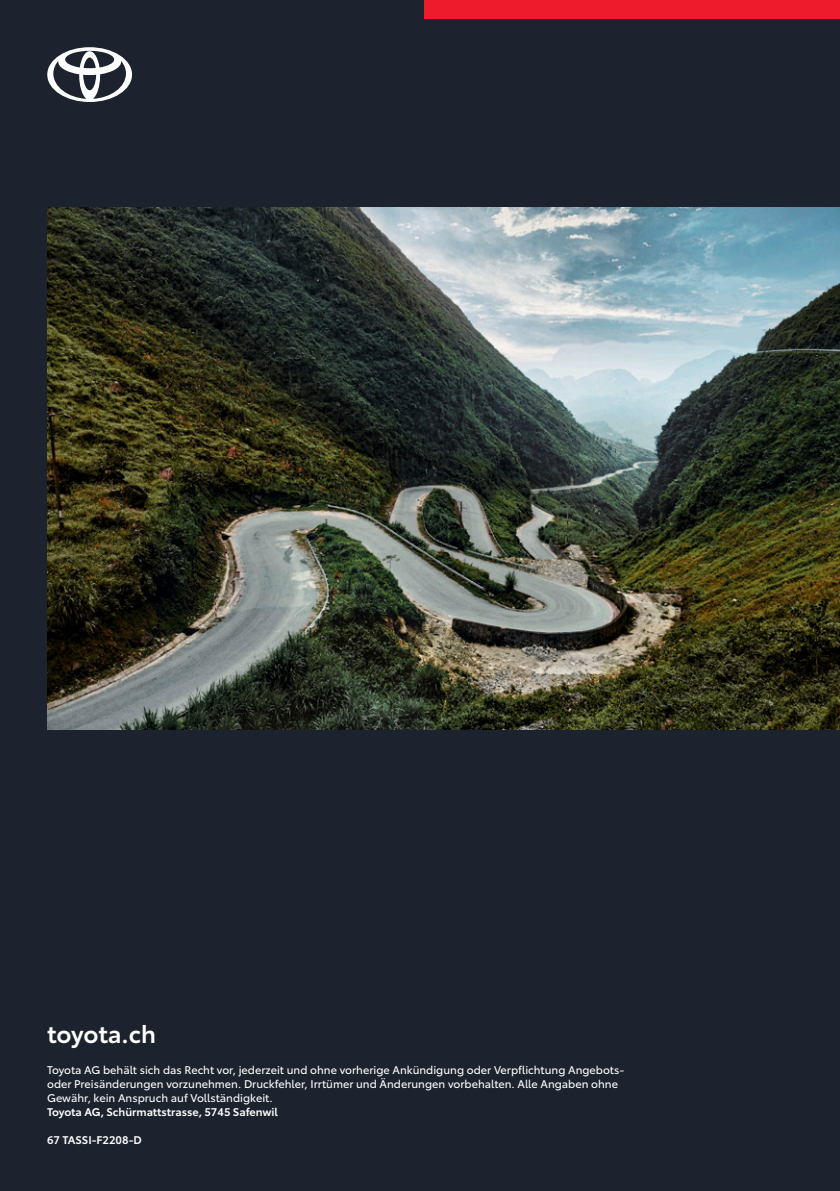
<style>
.page{position:relative;width:840px;height:1191px;background:#fff}
.page>*{position:absolute;margin:0;border:0;box-sizing:border-box;transform-origin:0 0}
.t1{font:600 24px "Toyota Type";letter-spacing:-.005em;color:#fff}
.t2{font:11px/14px "Toyota Type";color:#fff}
.t3{font:600 11px "Toyota Type";color:#fff}
</style>
<div class="page">
<div style="left:0;top:0;width:839px;height:1191px;background:#1c232e"></div>
<div style="left:424px;top:0;width:415px;height:18px;background:#ee1b2d"></div>
<svg style="left:47px;top:47px;width:85px;height:55px"></svg>
<img style="left:47px;top:208px;width:792px;height:521px">
<h1 class="t1" style="left:47px;top:1015px;width:110px">toyota.ch</h1>
<p class="t2" style="left:47px;top:1062px;width:578px">Toyota AG behält sich das Recht vor, jederzeit und ohne vorherige Ankündigung oder Verpflichtung Angebots&shy;oder Preisänderungen vorzunehmen. Druckfehler, Irrtümer und Änderungen vorbehalten. Alle Angaben ohne<br>Gewähr, kein Anspruch auf Vollständigkeit.</p>
<p class="t3" style="left:47px;top:1103px;width:232px">Toyota AG, Schürmattstrasse, 5745 Safenwil</p>
<p class="t3" style="left:47px;top:1131px;width:96px">67 TASSI-F2208-D</p>
</div>
